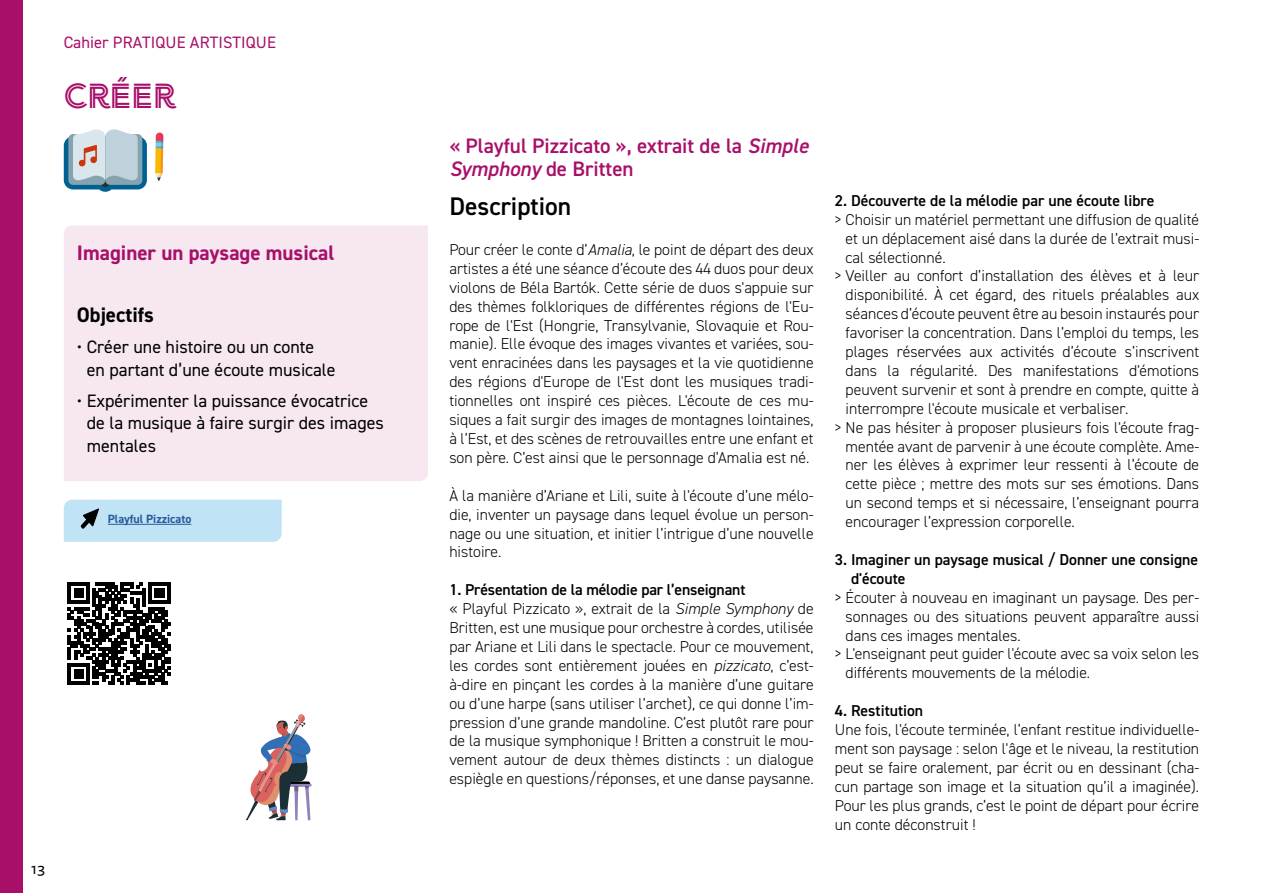
<style>
.page{position:relative;width:1263px;height:893px;background:#fff}
.page>*{position:absolute;margin:0;border:0;box-sizing:border-box;transform-origin:0 0}
.t1{font:34.5px "Arya Double";color:#a80f69}
.t2{font:600 25.5px "DIN2014";color:#000}
.t3{font:600 21px/22.5px "DIN2014";color:#a80f69}
.t4{font:700 21px "DIN2014";color:#a80f69}
.t5{font:700 21px "DIN2014";color:#000}
.t6{font:18px/22.5px "DIN2014";color:#000}
.t7{font:16.5px "DIN2014";letter-spacing:.01em;color:#a80f69}
.t8{font:300 15.75px/18.9px "DIN2014";color:#000;text-align:justify}
.t9{font:600 15.75px/18.9px "DIN2014";color:#000}
.t10{font:15px "Tisa Sans Pro";color:#000}
.t11{font:700 12px "DIN2014";color:#275b9b}
.s1{font-style:italic}
.s2{font-weight:600}
</style>
<div class="page">
<div style="left:64px;top:225px;width:364px;height:256px;background:#f6e7f0"></div>
<div style="left:0;top:0;width:22px;height:893px;background:#a80f69"></div>
<div style="left:64px;top:500px;width:218px;height:42px;background:#c0e4f6"></div>
<svg style="left:68px;top:582px;width:102px;height:103px"></svg>
<svg style="left:246px;top:714px;width:66px;height:107px"></svg>
<svg style="left:155px;top:133px;width:8px;height:48px"></svg>
<div style="left:155px;top:148px;width:6px;height:25px;background:#fbb800"></div>
<svg style="left:64px;top:129px;width:83px;height:63px;background:#a6bdc9"></svg>
<p class="t7" style="left:64px;top:32px;width:214px">Cahier PRATIQUE ARTISTIQUE</p>
<h1 class="t1" style="left:64px;top:75px;width:113px">CRÉER</h1>
<h3 class="t4" style="left:77px;top:239px;width:259px">Imaginer un paysage musical</h3>
<h3 class="t5" style="left:77px;top:301px;width:79px">Objectifs</h3>
<p class="t6" style="left:87px;top:335px;width:250px;text-indent:-10px">• Créer une histoire ou un conte en partant d’une écoute musicale</p>
<p class="t6" style="left:87px;top:389px;width:299px;text-indent:-10px">• Expérimenter la puissance évocatrice de la musique à faire surgir des images mentales</p>
<p class="t11" style="left:108px;top:511px;width:85px">Playful Pizzicato</p>
<p class="t10" style="left:31px;top:859px;width:15px">13</p>
<h3 class="t3" style="left:449px;top:134px;width:361px">« Playful Pizzicato », extrait de la <span class="s1">Simple<br>Symphony</span> de Britten</h3>
<h2 class="t2" style="left:449px;top:189px;width:123px">Description</h2>
<p class="t8" style="left:449px;top:240px;width:366px">Pour créer le conte d’<span class="s1">Amalia</span>, le point de départ des deux artistes a été une séance d’écoute des 44 duos pour deux violons de Béla Bartók. Cette série de duos s'appuie sur des thèmes folkloriques de différentes régions de l'Eu&shy;rope de l'Est (Hongrie, Transylvanie, Slovaquie et Rou&shy;manie). Elle évoque des images vivantes et variées, sou&shy;vent enracinées dans les paysages et la vie quotidienne des régions d'Europe de l'Est dont les musiques tradi&shy;tionnelles ont inspiré ces pièces. L'écoute de ces mu&shy;siques a fait surgir des images de montagnes lointaines, à l’Est, et des scènes de retrouvailles entre une enfant et son père. C’est ainsi que le personnage d’Amalia est né.</p>
<p class="t8" style="left:449px;top:486px;width:366px">À la manière d’Ariane et Lili, suite à l'écoute d’une mélo&shy;die, inventer un paysage dans lequel évolue un person&shy;nage ou une situation, et initier l’intrigue d’une nouvelle histoire.</p>
<p class="t8" style="left:449px;top:580px;width:366px;text-align:left"><span class="s2">1. Présentation de la mélodie par l’enseignant<br></span>« Playful Pizzicato », extrait de la <span class="s1">Simple Symphony</span> de Britten, est une musique pour orchestre à cordes, utilisée par Ariane et Lili dans le spectacle. Pour ce mouvement, les cordes sont entièrement jouées en <span class="s1">pizzicato</span>, c’est&shy;à-dire en pinçant les cordes à la manière d’une guitare ou d’une harpe (sans utiliser l’archet), ce qui donne l’im&shy;pression d’une grande mandoline. C’est plutôt rare pour de la musique symphonique ! Britten a construit le mou&shy;vement autour de deux thèmes distincts : un dialogue espiègle en questions/réponses, et une danse paysanne.</p>
<p class="t9" style="left:835px;top:191px;width:321px">2. Découverte de la mélodie par une écoute libre</p>
<p class="t8" style="left:835px;top:210px;width:366px">&gt; Choisir un matériel permettant une diffusion de qualité</p>
<p class="t8" style="left:846px;top:229px;width:355px">et un déplacement aisé dans la durée de l’extrait musi-</p>
<p class="t8" style="left:846px;top:248px;width:102px">cal sélectionné.</p>
<p class="t8" style="left:835px;top:267px;width:366px">&gt; Veiller au confort d’installation des élèves et à leur</p>
<p class="t8" style="left:846px;top:285px;width:355px">disponibilité. À cet égard, des rituels préalables aux</p>
<p class="t8" style="left:846px;top:304px;width:355px">séances d’écoute peuvent être au besoin instaurés pour</p>
<p class="t8" style="left:846px;top:323px;width:355px">favoriser la concentration. Dans l’emploi du temps, les</p>
<p class="t8" style="left:846px;top:342px;width:355px">plages réservées aux activités d’écoute s’inscrivent</p>
<p class="t8" style="left:846px;top:361px;width:355px">dans la régularité. Des manifestations d'émotions</p>
<p class="t8" style="left:846px;top:380px;width:355px">peuvent survenir et sont à prendre en compte, quitte à</p>
<p class="t8" style="left:846px;top:399px;width:284px">interrompre l'écoute musicale et verbaliser.</p>
<p class="t8" style="left:835px;top:418px;width:366px">&gt; Ne pas hésiter à proposer plusieurs fois l'écoute frag-</p>
<p class="t8" style="left:846px;top:437px;width:355px">mentée avant de parvenir à une écoute complète. Ame-</p>
<p class="t8" style="left:846px;top:456px;width:355px">ner les élèves à exprimer leur ressenti à l’écoute de</p>
<p class="t8" style="left:846px;top:474px;width:355px">cette pièce ; mettre des mots sur ses émotions. Dans</p>
<p class="t8" style="left:846px;top:493px;width:355px">un second temps et si nécessaire, l’enseignant pourra</p>
<p class="t8" style="left:846px;top:512px;width:231px">encourager l’expression corporelle.</p>
<p class="t9" style="left:851px;top:550px;width:349px;text-indent:-16px">3. Imaginer un paysage musical / Donner une consigne d'écoute</p>
<p class="t8" style="left:835px;top:588px;width:366px">&gt; Écouter à nouveau en imaginant un paysage. Des per-</p>
<p class="t8" style="left:846px;top:607px;width:355px">sonnages ou des situations peuvent apparaître aussi</p>
<p class="t8" style="left:846px;top:626px;width:177px">dans ces images mentales.</p>
<p class="t8" style="left:835px;top:645px;width:366px">&gt; L'enseignant peut guider l'écoute avec sa voix selon les</p>
<p class="t8" style="left:846px;top:663px;width:246px">différents mouvements de la mélodie.</p>
<p class="t9" style="left:835px;top:701px;width:90px">4. Restitution</p>
<p class="t8" style="left:835px;top:720px;width:366px">Une fois, l'écoute terminée, l’enfant restitue individuelle&shy;ment son paysage : selon l'âge et le niveau, la restitution peut se faire oralement, par écrit ou en dessinant (cha&shy;cun partage son image et la situation qu’il a imaginée).<br>Pour les plus grands, c’est le point de départ pour écrire un conte déconstruit !</p>
</div>
